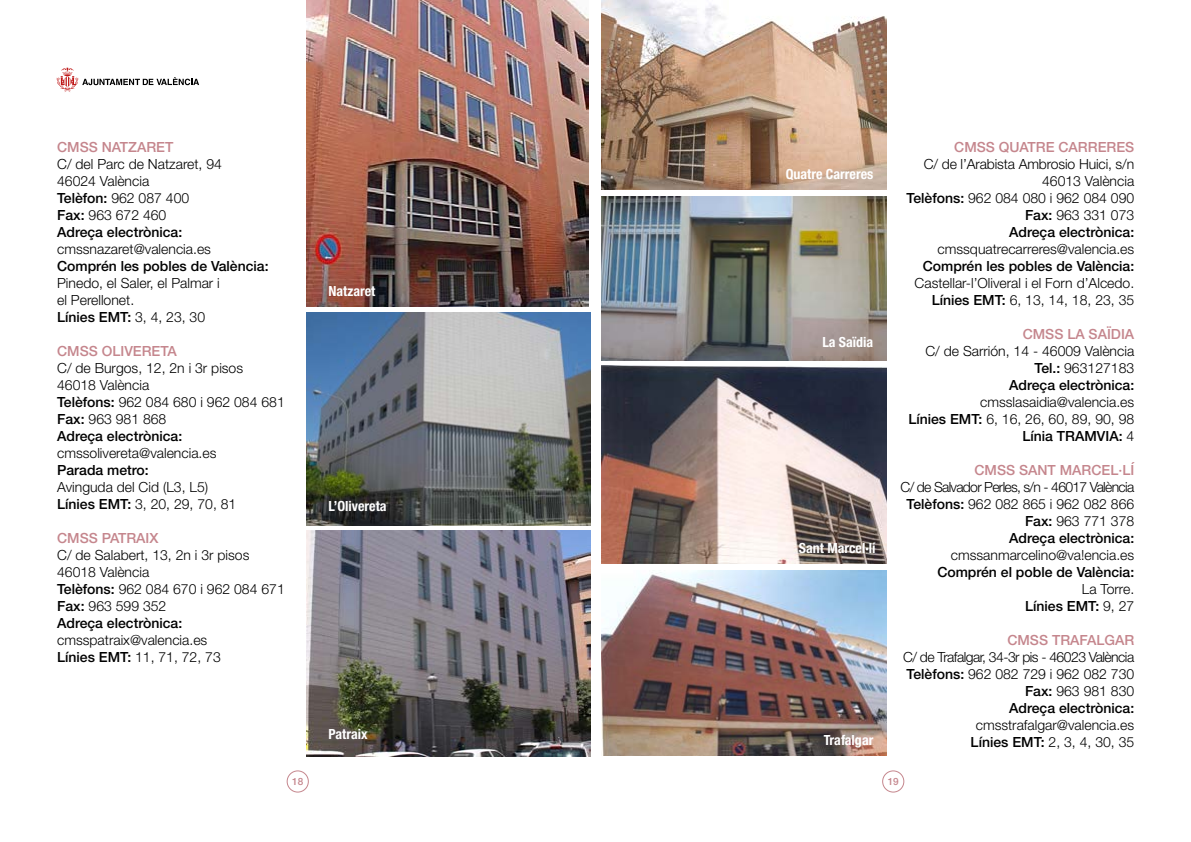
<style>
.page{position:relative;width:1191px;height:842px;background:#fff}
.page>*{position:absolute;margin:0;border:0;box-sizing:border-box;transform-origin:0 0}
.t1{font:300 14px/17px "Helvetica Neue LT Pro";color:#000}
.t2{font:500 14px "Helvetica Neue LT Pro";color:#c5868d}
.t3{font:300 14px/17px "Helvetica Neue LT Pro";letter-spacing:-.05em;color:#000;text-align:right}
.t4{font:300 14px/17px "Helvetica Neue LT Pro";letter-spacing:-.04em;color:#000;text-align:right}
.t5{font:500 14px "Helvetica Neue LT Pro";color:#000}
.t6{font:700 condensed 14px "Helvetica Neue LT Pro";color:#fff}
.t7{font:500 10px "Helvetica Neue LT Pro";color:#c5868d}
.s1{font-weight:500}
</style>
<div class="page">
<svg style="left:57px;top:67px;width:142px;height:25px"></svg>
<div style="left:287px;top:770px;width:22px;height:22px;border:1px solid #c5868d;border-radius:50%"></div>
<div style="left:882px;top:770px;width:22px;height:22px;border:1px solid #c5868d;border-radius:50%"></div>
<img style="left:602px;top:0;width:285px;height:190px">
<img style="left:602px;top:197px;width:285px;height:163px">
<img style="left:602px;top:366px;width:285px;height:197px">
<img style="left:602px;top:570px;width:285px;height:186px">
<img style="left:307px;top:0;width:281px;height:307px">
<img style="left:307px;top:313px;width:283px;height:212px">
<img style="left:307px;top:530px;width:283px;height:227px">
<p class="t2" style="left:57px;top:138px;width:118px">CMSS NATZARET</p>
<p class="t1" style="left:57px;top:155px;width:166px">C/ del Parc de Natzaret, 94<br>46024 València<br><span class="s1">Telèfon:</span> 962 087 400<br><span class="s1">Fax:</span> 963 672 460<br><span class="s1">Adreça electrònica:</span></p>
<p class="t1" style="left:57px;top:240px;width:155px">cmssnazaret@valencia.es</p>
<p class="t5" style="left:57px;top:257px;width:213px">Comprén les pobles de València:</p>
<p class="t1" style="left:57px;top:274px;width:164px">Pinedo, el Saler, el Palmar i el Perellonet.<br><span class="s1">Línies EMT:</span> 3, 4, 23, 30</p>
<p class="t2" style="left:57px;top:342px;width:121px">CMSS OLIVERETA</p>
<p class="t1" style="left:57px;top:359px;width:229px">C/ de Burgos, 12, 2n i 3r pisos<br>46018 València<br><span class="s1">Telèfons:</span> 962 084 680 i 962 084 681<br><span class="s1">Fax:</span> 963 981 868<br><span class="s1">Adreça electrònica:</span></p>
<p class="t1" style="left:57px;top:444px;width:161px">cmssolivereta@valencia.es</p>
<p class="t5" style="left:57px;top:461px;width:93px">Parada metro:</p>
<p class="t1" style="left:57px;top:478px;width:181px">Avinguda del Cid (L3, L5)<br><span class="s1">Línies EMT:</span> 3, 20, 29, 70, 81</p>
<p class="t2" style="left:57px;top:529px;width:103px">CMSS PATRAIX</p>
<p class="t1" style="left:57px;top:546px;width:229px">C/ de Salabert, 13, 2n i 3r pisos<br>46018 València<br><span class="s1">Telèfons:</span> 962 084 670 i 962 084 671<br><span class="s1">Fax:</span> 963 599 352<br><span class="s1">Adreça electrònica:</span></p>
<p class="t1" style="left:57px;top:631px;width:165px">cmsspatraix@valencia.es<br><span class="s1">Línies EMT:</span> 11, 71, 72, 73</p>
<p class="t6" style="left:328px;top:282px;width:48px">Natzaret</p>
<p class="t6" style="left:328px;top:497px;width:60px">L’Olivereta</p>
<p class="t6" style="left:328px;top:726px;width:41px">Patraix</p>
<p class="t6" style="left:785px;top:166px;width:89px">Quatre Carreres</p>
<p class="t6" style="left:822px;top:334px;width:53px">La Saïdia</p>
<p class="t6" style="left:799px;top:539px;width:78px">Sant Marcel·lí</p>
<p class="t6" style="left:824px;top:732px;width:51px">Trafalgar</p>
<p class="t2" style="left:954px;top:138px;width:181px">CMSS QUATRE CARRERES</p>
<p class="t1" style="left:906px;top:155px;width:229px;text-align:right">C/ de l’Arabista Ambrosio Huici, s/n<br>46013 València<br><span class="s1">Telèfons:</span> 962 084 080 i 962 084 090<br><span class="s1">Fax:</span> 963 331 073<br><span class="s1">Adreça electrònica:</span></p>
<p class="t1" style="left:937px;top:240px;width:198px">cmssquatrecarreres@valencia.es</p>
<p class="t5" style="left:922px;top:257px;width:213px">Comprén les pobles de València:</p>
<p class="t1" style="left:914px;top:274px;width:221px;text-align:right">Castellar-l’Oliveral i el Forn d’Alcedo.<br><span class="s1">Línies EMT:</span> 6, 13, 14, 18, 23, 35</p>
<p class="t2" style="left:1022px;top:325px;width:113px">CMSS LA SAÏDIA</p>
<p class="t1" style="left:925px;top:342px;width:210px;text-align:right">C/ de Sarrión, 14 - 46009 València<br><span class="s1">Tel.:</span> 963127183<br><span class="s1">Adreça electrònica:</span></p>
<p class="t1" style="left:908px;top:393px;width:227px;text-align:right">cmsslasaidia@valencia.es<br><span class="s1">Línies EMT:</span> 6, 16, 26, 60, 89, 90, 98<br><span class="s1">Línia TRAMVIA:</span> 4</p>
<p class="t2" style="left:974px;top:461px;width:161px">CMSS SANT MARCEL·LÍ</p>
<p class="t3" style="left:900px;top:478px;width:235px">C/ de Salvador Perles, s/n - 46017 València<br><span class="s1">Telèfons:</span> 962 082 865 i 962 082 866<br><span class="s1">Fax:</span> 963 771 378<br><span class="s1">Adreça electrònica:</span></p>
<p class="t1" style="left:950px;top:546px;width:185px">cmssanmarcelino@va!encia.es</p>
<p class="t5" style="left:937px;top:563px;width:198px">Comprén el poble de València:</p>
<p class="t1" style="left:1025px;top:580px;width:111px;text-align:right">La Torre.<br><span class="s1">Línies EMT:</span> 9, 27</p>
<p class="t2" style="left:1007px;top:631px;width:128px">CMSS TRAFALGAR</p>
<p class="t4" style="left:903px;top:648px;width:232px">C/ de Trafalgar, 34-3r pis - 46023 València<br><span class="s1">Telèfons:</span> 962 082 729 i 962 082 730<br><span class="s1">Fax:</span> 963 981 830<br><span class="s1">Adreça electrònica:</span></p>
<p class="t1" style="left:970px;top:716px;width:165px;text-align:center">cmsstrafalgar@valencia.es<br><span class="s1">Línies EMT:</span> 2, 3, 4, 30, 35</p>
<p class="t7" style="left:292px;top:775px;width:13px">18</p>
<p class="t7" style="left:887px;top:775px;width:13px">19</p>
</div>
